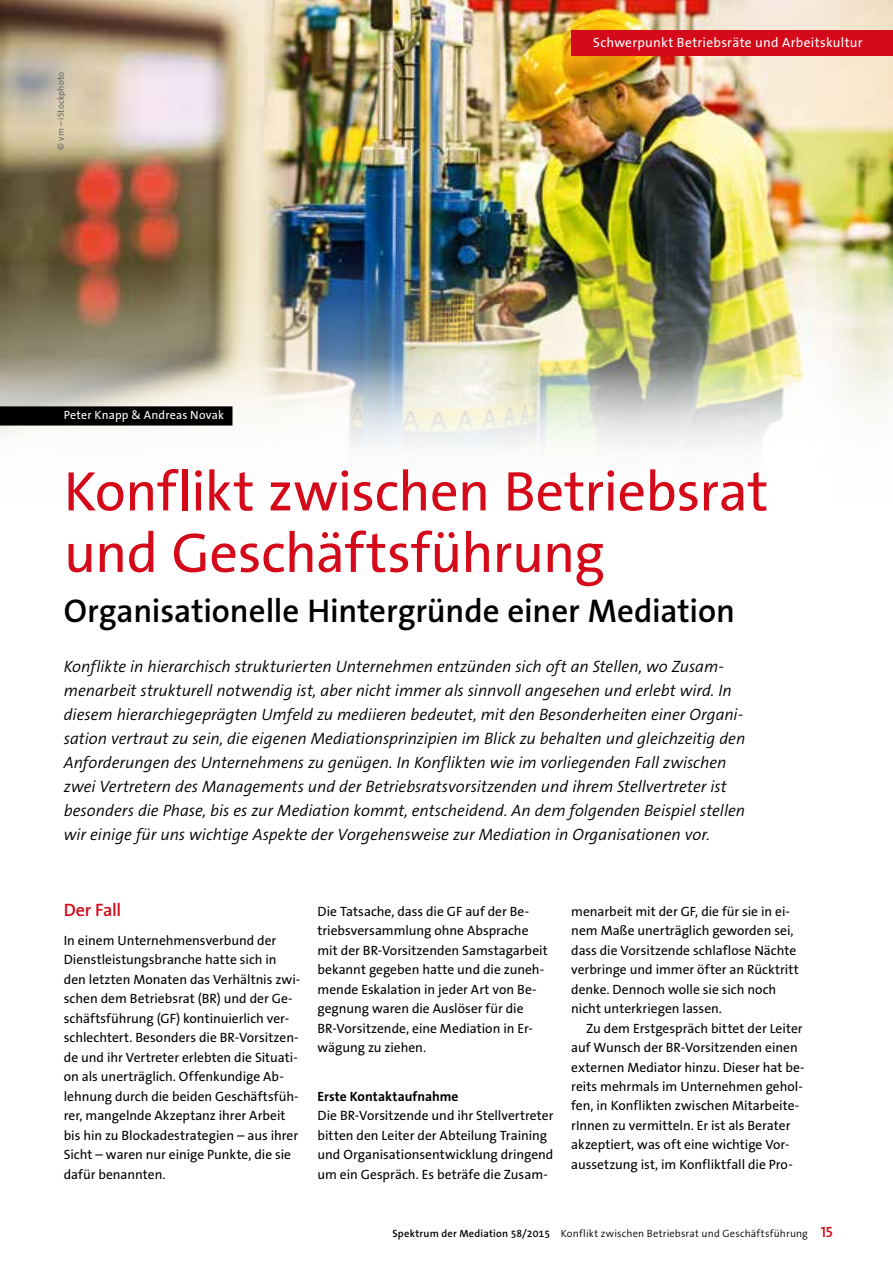
<style>
.page{position:relative;width:893px;height:1263px;background:#fff}
.page>*{position:absolute;margin:0;border:0;box-sizing:border-box;transform-origin:0 0}
.t1{font:56.25px/61.5px "The Sans Os F";letter-spacing:-.01em;color:#d40919}
.t2{font:600 33px "The Sans Os F";letter-spacing:-.005em;color:#000}
.t3{font:600 18px "The Sans Os F";letter-spacing:-.02em;color:#d40919}
.t4{font:italic 300 16.5px/24px "The Sans Os F";letter-spacing:-.005em;color:#000}
.t5{font:13.5px/19.5px "The Sans Os F";color:#000}
.t6{font:13.5px "The Sans Os F";letter-spacing:.02em;color:#fff}
.t7{font:700 13.5px "The Sans Os F";letter-spacing:.005em;color:#000}
.t8{font:12px "The Sans Os F";letter-spacing:.015em;color:#fff}
.t9{font:300 10.5px "The Sans Os F";letter-spacing:.02em;color:#000}
.t10{font:300 9px "The Sans Os F";letter-spacing:.015em;color:#565655}
.s1{font-weight:600}
.s2{font-weight:600;font-size:15px;color:#d40919}
</style>
<div class="page">
<img style="left:0;top:0;width:893px;height:262px">
<img style="left:0;top:262px;width:893px;height:108px">
<svg style="left:0;top:370px;width:893px;height:32px"></svg>
<svg style="left:0;top:402px;width:884px;height:32px"></svg>
<div style="left:0;top:406px;width:232px;height:19px;background:#000"></div>
<div style="left:571px;top:30px;width:322px;height:25px;background:#d40919"></div>
<p class="t10" style="left:55px;top:150px;width:79px;rotate:-90deg">© vm – iStockphoto</p>
<p class="t8" style="left:64px;top:407px;width:162px">Peter Knapp &amp; Andreas Novak</p>
<p class="t6" style="left:593px;top:34px;width:271px">Schwerpunkt Betriebsräte und Arbeitskultur</p>
<h1 class="t1" style="left:64px;top:461px;width:706px">Konflikt zwischen Betriebsrat und Geschäftsführung</h1>
<h2 class="t2" style="left:64px;top:590px;width:673px">Organisationelle Hintergründe einer Mediation</h2>
<p class="t4" style="left:64px;top:655px;width:683px">Konflikte in hierarchisch strukturierten Unternehmen entzünden sich oft an Stellen, wo Zusam&shy;menarbeit strukturell notwendig ist, aber nicht immer als sinnvoll angesehen und erlebt wird. In diesem hierarchiegeprägten Umfeld zu mediieren bedeutet, mit den Besonderheiten einer Organi&shy;sation vertraut zu sein, die eigenen Mediationsprinzipien im Blick zu behalten und gleichzeitig den Anforderungen des Unternehmens zu genügen. In Konflikten wie im vorliegenden Fall zwischen zwei Vertretern des Managements und der Betriebsratsvorsitzenden und ihrem Stellvertreter ist besonders die Phase, bis es zur Mediation kommt, entscheidend. An dem folgenden Beispiel stellen wir einige für uns wichtige Aspekte der Vorgehensweise zur Mediation in Organisationen vor.</p>
<h3 class="t3" style="left:64px;top:898px;width:59px">Der Fall</h3>
<p class="t5" style="left:64px;top:931px;width:238px">In einem Unternehmensverbund der Dienstleistungsbranche hatte sich in den letzten Monaten das Verhältnis zwi&shy;schen dem Betriebsrat (BR) und der Ge&shy;schäftsführung (GF) kontinuierlich ver&shy;schlechtert. Besonders die BR-Vorsitzen&shy;de und ihr Vertreter erlebten die Situati&shy;on als unerträglich. Offenkundige Ab&shy;lehnung durch die beiden Geschäftsfüh&shy;rer, mangelnde Akzeptanz ihrer Arbeit bis hin zu Blockadestrategien – aus ihrer Sicht – waren nur einige Punkte, die sie dafür benannten.</p>
<p class="t5" style="left:317px;top:901px;width:232px">Die Tatsache, dass die GF auf der Be&shy;triebsversammlung ohne Absprache mit der BR-Vorsitzenden Samstagarbeit bekannt gegeben hatte und die zuneh&shy;mende Eskalation in jeder Art von Be&shy;gegnung waren die Auslöser für die BR--Vorsitzende, eine Mediation in Er&shy;wägung zu ziehen.</p>
<p class="t7" style="left:317px;top:1087px;width:143px">Erste Kontaktaufnahme</p>
<p class="t5" style="left:317px;top:1106px;width:238px">Die BR-Vorsitzende und ihr Stellvertreter bitten den Leiter der Abteilung Training und Organisationsentwicklung dringend um ein Gespräch. Es beträfe die Zusam-</p>
<p class="t5" style="left:571px;top:901px;width:229px">menarbeit mit der GF, die für sie in ei&shy;nem Maße unerträglich geworden sei, dass die Vorsitzende schlaflose Nächte verbringe und immer öfter an Rücktritt denke. Dennoch wolle sie sich noch nicht unterkriegen lassen.</p>
<p class="t5" style="left:571px;top:1018px;width:235px;text-indent:15px">Zu dem Erstgespräch bittet der Leiter auf Wunsch der BR-Vorsitzenden einen externen Mediator hinzu. Dieser hat be&shy;reits mehrmals im Unternehmen gehol&shy;fen, in Konflikten zwischen Mitarbeite&shy;rInnen zu vermitteln. Er ist als Berater akzeptiert, was oft eine wichtige Vor&shy;aussetzung ist, im Konfliktfall die Pro-</p>
<p class="t9" style="left:393px;top:1227px;width:442px"><span class="s1">Spektrum der Mediation 58/2015</span> Konflikt zwischen Betriebsrat und Geschäftsführung <span class="s2">15</span></p>
</div>
